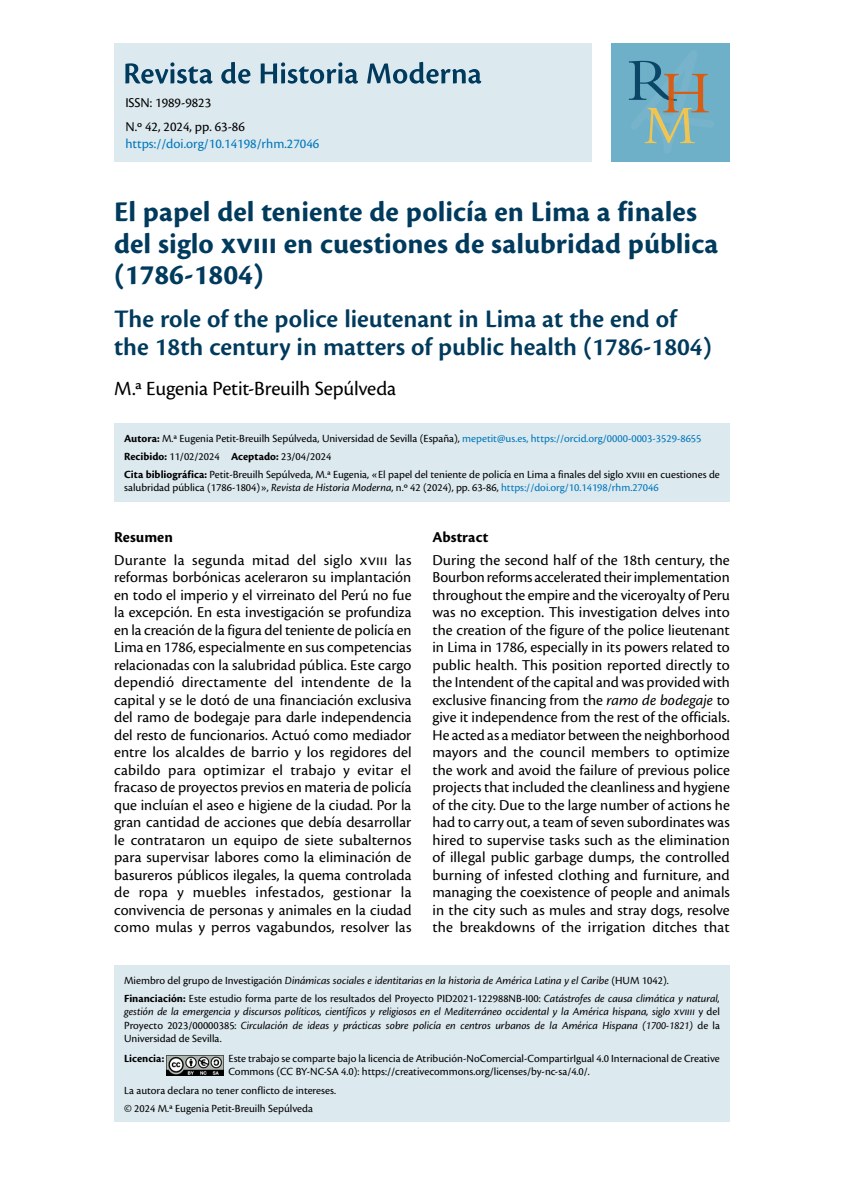
<style>
.page{position:relative;width:844px;height:1191px;background:#fff}
.page>*{position:absolute;margin:0;border:0;box-sizing:border-box;transform-origin:0 0}
.t1{font:700 29.75px/31.5px "Cronos Pro";color:#003a5d}
.t2{font:600 26.25px/28px "Cronos Pro";color:#003a5d}
.t3{font:21px "Cronos Pro";letter-spacing:-.01em;color:#000}
.t4{font:15.75px/17.5px "Cronos Pro";color:#000;text-align:justify}
.t5{font:700 15.75px "Cronos Pro";letter-spacing:.005em;color:#000}
.t6{font:14px "Cronos Pro";color:#0076bb}
.t7{font:14px "Cronos Pro";color:#000}
.t8{font:11.38px/18px "Cronos Pro";color:#000}
.t9{font:italic 11.38px/13.1px "Cronos Pro";letter-spacing:-.005em;color:#000;text-align:justify}
.t10{font:700 11.38px "Cronos Pro";color:#000}
.s1{font-weight:700}
.s2{color:#0076bb}
.s3{font-style:italic}
.s4{font-style:normal}
</style>
<div class="page">
<div style="left:114px;top:43px;width:477px;height:119px;background:#dce9ef"></div>
<div style="left:611px;top:43px;width:118px;height:119px;background:#6db0c8"></div>
<svg style="left:628px;top:60px;width:81px;height:84px"></svg>
<svg style="left:125px;top:62px;width:356px;height:22px"></svg>
<div style="left:114px;top:423px;width:615px;height:78px;background:#dce9ef"></div>
<div style="left:114px;top:965px;width:615px;height:156px;background:#dce9ef"></div>
<img style="left:167px;top:1055px;width:56px;height:20px">
<p class="t7" style="left:125px;top:95px;width:87px">ISSN: 1989-9823</p>
<p class="t7" style="left:125px;top:119px;width:121px">N.º 42, 2024, pp. 63-86</p>
<p class="t6" style="left:125px;top:136px;width:195px">https://doi.org/10.14198/rhm.27046</p>
<h1 class="t1" style="left:114px;top:197px;width:605px">El papel del teniente de policía en Lima a finales del siglo xviii en cuestiones de salubridad pública (1786-1804)</h1>
<h2 class="t2" style="left:114px;top:305px;width:599px">The role of the police lieutenant in Lima at the end of the 18th century in matters of public health (1786-1804)</h2>
<h3 class="t3" style="left:114px;top:377px;width:283px">M.ª Eugenia Petit-Breuilh Sepúlveda</h3>
<p class="t8" style="left:124px;top:429px;width:597px"><span class="s1">Autora:</span> M.ª Eugenia Petit-Breuilh Sepúlveda, Universidad de Sevilla (España), <span class="s2">mepetit@us.es, https://orcid.org/0000-0003-3529-8655<br></span><span class="s1">Recibido:</span> 11/02/2024 <span class="s1">Aceptado:</span> 23/04/2024<br><span class="s1">Cita bibliográfica:</span> Petit-Breuilh Sepúlveda, M.ª Eugenia, «El papel del teniente de policía en Lima a finales del siglo xviii en cuestiones de</p>
<p class="t8" style="left:124px;top:478px;width:536px">salubridad pública (1786-1804)», <span class="s3">Revista de Historia Moderna</span>, n.º 42 (2024), pp. 63-86, <span class="s2">https://doi.org/10.14198/rhm.27046</span></p>
<p class="t5" style="left:114px;top:528px;width:60px">Resumen</p>
<p class="t4" style="left:114px;top:551px;width:299px">Durante la segunda mitad del siglo xviii las reformas borbónicas aceleraron su implantación en todo el imperio y el virreinato del Perú no fue la excepción. En esta investigación se profundiza en la creación de la figura del teniente de policía en Lima en 1786, especialmente en sus competencias relacionadas con la salubridad pública. Este cargo dependió directamente del intendente de la capital y se le dotó de una financiación exclusiva del ramo de bodegaje para darle independencia del resto de funcionarios. Actuó como mediador entre los alcaldes de barrio y los regidores del cabildo para optimizar el trabajo y evitar el fracaso de proyectos previos en materia de policía que incluían el aseo e higiene de la ciudad. Por la gran cantidad de acciones que debía desarrollar le contrataron un equipo de siete subalternos para supervisar labores como la eliminación de basureros públicos ilegales, la quema controlada de ropa y muebles infestados, gestionar la convivencia de personas y animales en la ciudad como mulas y perros vagabundos, resolver las</p>
<p class="t5" style="left:432px;top:528px;width:57px">Abstract</p>
<p class="t4" style="left:432px;top:551px;width:299px">During the second half of the 18th century, the Bourbon reforms accelerated their implementation throughout the empire and the viceroyalty of Peru was no exception. This investigation delves into the creation of the figure of the police lieutenant in Lima in 1786, especially in its powers related to public health. This position reported directly to the Intendent of the capital and was provided with exclusive financing from the <span class="s3">ramo de bodegaje</span> to give it independence from the rest of the officials.<br>He acted as a mediator between the neighborhood mayors and the council members to optimize the work and avoid the failure of previous police projects that included the cleanliness and hygiene of the city. Due to the large number of actions he had to carry out, a team of seven subordinates was hired to supervise tasks such as the elimination of illegal public garbage dumps, the controlled burning of infested clothing and furniture, and managing the coexistence of people and animals in the city such as mules and stray dogs, resolve the breakdowns of the irrigation ditches that</p>
<p class="t8" style="left:124px;top:971px;width:597px">Miembro del grupo de Investigación <span class="s3">Dinámicas sociales e identitarias en la historia de América Latina y el Caribe</span> (HUM 1042).<br><span class="s1">Financiación:</span> Este estudio forma parte de los resultados del Proyecto PID2021-122988NB-I00: <span class="s3">Catástrofes de causa climática y natural,</span></p>
<p class="t9" style="left:124px;top:1005px;width:597px">gestión de la emergencia y discursos políticos, científicos y religiosos en el Mediterráneo occidental y la América hispana, siglo xviiii <span class="s4">y del Proyecto 2023/00000385:</span> Circulación de ideas y prácticas sobre policía en centros urbanos de la América Hispana (1700-1821) <span class="s4">de la Universidad de Sevilla.</span></p>
<p class="t10" style="left:124px;top:1052px;width:42px">Licencia:</p>
<p class="t8" style="left:228px;top:1052px;width:493px;line-height:13.1px">Este trabajo se comparte bajo la licencia de Atribución-NoComercial-CompartirIgual 4.0 Internacional de Creative<br>Commons (CC BY-NC-SA 4.0): https://creativecommons.org/licenses/by-nc-sa/4.0/.</p>
<p class="t8" style="left:124px;top:1081px;width:213px">La autora declara no tener conflicto de intereses. © 2024 M.ª Eugenia Petit-Breuilh Sepúlveda</p>
</div>
